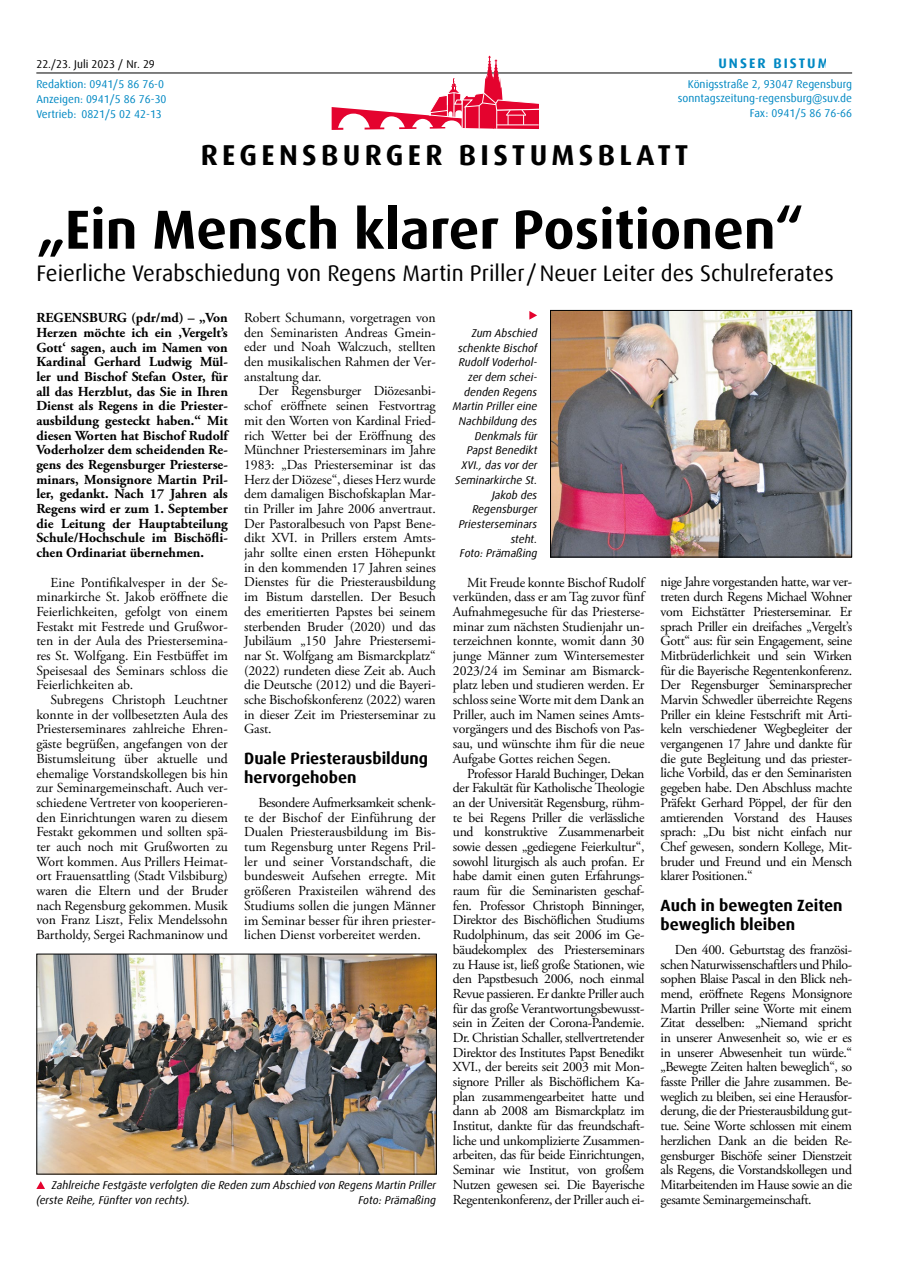
<style>
.page{position:relative;width:908px;height:1276px;background:#fff}
.page>*{position:absolute;margin:0;border:0;box-sizing:border-box;transform-origin:0 0}
.t1{font:700 55px "Dax Offc Pro";color:#000}
.t2{font:700 28.75px "Dax Offc Pro";letter-spacing:.15em;color:#000}
.t3{font:22.5px "Dax Offc Pro";color:#000}
.t4{font:700 16.25px/18.8px "Dax Offc Pro";color:#000}
.t5{font:13.75px/14.6px "Adobe Garamond Pro";letter-spacing:-.01em;color:#000;text-align:justify}
.t6{font:700 13.75px/14.6px "Adobe Garamond Pro";color:#000;text-align:justify}
.t7{font:700 13.75px "Dax Offc Pro";letter-spacing:.15em;color:#0088c3}
.t8{font:italic 11.25px/14.8px "Dax Offc Pro";color:#000;text-align:right}
.t9{font:11.25px/14.8px "Dax Offc Pro";color:#0088c3}
.t10{font:11.25px "Dax Offc Pro";letter-spacing:.005em;color:#000}
</style>
<div class="page">
<hr style="left:36px;top:73px;width:815px;height:1px;background:#000">
<svg style="left:331px;top:56px;width:210px;height:74px"></svg>
<img style="left:552px;top:312px;width:297px;height:243px">
<div style="left:550px;top:310px;width:301px;height:247px;border:1px solid #000"></div>
<svg style="left:529px;top:311px;width:8px;height:9px"></svg>
<img style="left:39px;top:956px;width:395px;height:216px">
<svg style="left:36px;top:1181px;width:9px;height:8px"></svg>
<p class="t10" style="left:36px;top:56px;width:120px">22./23. Juli 2023 / Nr. 29</p>
<p class="t7" style="left:718px;top:54px;width:112px">UNSER BISTUM</p>
<p class="t9" style="left:36px;top:77px;width:132px">Redaktion: 0941/5 86 76-0<br>Anzeigen: 0941/5 86 76-30<br>Vertrieb: 0821/5 02 42-13</p>
<p class="t9" style="left:677px;top:76px;width:176px;text-align:right">Königsstraße 2, 93047 Regensburg sonntagszeitung-regensburg@suv.de<br>Fax: 0941/5 86 76-66</p>
<h2 class="t2" style="left:201px;top:137px;width:489px">REGENSBURGER BISTUMSBLATT</h2>
<h1 class="t1" style="left:36px;top:194px;width:768px">„Ein Mensch klarer Positionen“</h1>
<h3 class="t3" style="left:36px;top:259px;width:798px">Feierliche Verabschiedung von Regens Martin Priller/Neuer Leiter des Schulreferates</h3>
<p class="t6" style="left:36px;top:311px;width:193px">REGENSBURG (pdr/md) – „Von Herzen möchte ich ein ‚Vergelt’s Gott‘ sagen, auch im Namen von Kardinal Gerhard Ludwig Mül&shy;ler und Bischof Stefan Oster, für all das Herzblut, das Sie in Ihren Dienst als Regens in die Priester&shy;ausbildung gesteckt haben.“ Mit diesen Worten hat Bischof Rudolf Voderholzer dem scheidenden Re&shy;gens des Regensburger Priesterse&shy;minars, Monsignore Martin Pril&shy;ler, gedankt. Nach 17 Jahren als Regens wird er zum 1. September die Leitung der Hauptabteilung Schule/Hochschule im Bischöfli&shy;chen Ordinariat übernehmen.</p>
<p class="t5" style="left:36px;top:575px;width:193px;text-indent:14px">Eine Pontifikalvesper in der Se&shy;minarkirche St. Jakob eröffnete die Feierlichkeiten, gefolgt von einem Festakt mit Festrede und Grußwor&shy;ten in der Aula des Priestersemina&shy;res St. Wolfgang. Ein Festbüffet im Speisesaal des Seminars schloss die Feierlichkeiten ab.</p>
<p class="t5" style="left:36px;top:693px;width:193px;text-indent:14px">Subregens Christoph Leuchtner konnte in der vollbesetzten Aula des Priesterseminares zahlreiche Ehren&shy;gäste begrüßen, angefangen von der Bistumsleitung über aktuelle und ehemalige Vorstandskollegen bis hin zur Seminargemeinschaft. Auch ver&shy;schiedene Vertreter von kooperieren&shy;den Einrichtungen waren zu diesem Festakt gekommen und sollten spä&shy;ter auch noch mit Grußworten zu Wort kommen. Aus Prillers Heimat&shy;ort Frauensattling (Stadt Vilsbiburg) waren die Eltern und der Bruder nach Regensburg gekommen. Musik von Franz Liszt, Felix Mendelssohn Bartholdy, Sergei Rachmaninow und</p>
<p class="t5" style="left:244px;top:311px;width:193px">Robert Schumann, vorgetragen von den Seminaristen Andreas Gmein&shy;eder und Noah Walczuch, stellten den musikalischen Rahmen der Ver&shy;anstaltung dar.</p>
<p class="t5" style="left:244px;top:384px;width:193px;text-indent:14px">Der Regensburger Diözesanbi&shy;schof eröffnete seinen Festvortrag mit den Worten von Kardinal Fried&shy;rich Wetter bei der Eröffnung des Münchner Priesterseminars im Jahre 1983: „Das Priesterseminar ist das Herz der Diözese“, dieses Herz wurde dem damaligen Bischofskaplan Mar&shy;tin Priller im Jahre 2006 anvertraut.<br>Der Pastoralbesuch von Papst Bene&shy;dikt XVI. in Prillers erstem Amts&shy;jahr sollte einen ersten Höhepunkt in den kommenden 17 Jahren seines Dienstes für die Priesterausbildung im Bistum darstellen. Der Besuch des emeritierten Papstes bei seinem sterbenden Bruder (2020) und das Jubiläum „150 Jahre Priestersemi&shy;nar St. Wolfgang am Bismarckplatz“ (2022) rundeten diese Zeit ab. Auch die Deutsche (2012) und die Bayeri&shy;sche Bischofskonferenz (2022) waren in dieser Zeit im Priesterseminar zu Gast.</p>
<p class="t4" style="left:244px;top:749px;width:185px">Duale Priesterausbildung hervorgehoben</p>
<p class="t5" style="left:244px;top:796px;width:193px;text-indent:14px">Besondere Aufmerksamkeit schenk&shy;te der Bischof der Einführung der Dualen Priesterausbildung im Bis&shy;tum Regensburg unter Regens Pril&shy;ler und seiner Vorstandschaft, die bundesweit Aufsehen erregte. Mit größeren Praxisteilen während des Studiums sollen die jungen Männer im Seminar besser für ihren priester&shy;lichen Dienst vorbereitet werden.</p>
<p class="t8" style="left:36px;top:1177px;width:401px;text-align:left;text-indent:15px">Zahlreiche Festgäste verfolgten die Reden zum Abschied von Regens Martin Priller (erste Reihe, Fünfter von rechts).</p>
<p class="t8" style="left:358px;top:1192px;width:79px">Foto: Prämaßing</p>
<p class="t8" style="left:452px;top:326px;width:86px">Zum Abschied schenkte Bischof<br>Rudolf Voderhol&shy;zer dem schei&shy;denden Regens<br>Martin Priller eine<br>Nachbildung des<br>Denkmals für<br>Papst Benedikt<br>XVI., das vor der<br>Seminarkirche St.<br>Jakob des<br>Regensburger<br>Priesterseminars steht.<br>Foto: Prämaßing</p>
<p class="t5" style="left:453px;top:575px;width:193px;text-indent:14px">Mit Freude konnte Bischof Rudolf verkünden, dass er am Tag zuvor fünf Aufnahmegesuche für das Priesterse&shy;minar zum nächsten Studienjahr un&shy;terzeichnen konnte, womit dann 30 junge Männer zum Wintersemester 2023/24 im Seminar am Bismarck&shy;platz leben und studieren werden. Er schloss seine Worte mit dem Dank an Priller, auch im Namen seines Amts&shy;vorgängers und des Bischofs von Pas&shy;sau, und wünschte ihm für die neue Aufgabe Gottes reichen Segen.</p>
<p class="t5" style="left:453px;top:766px;width:193px;text-indent:14px">Professor Harald Buchinger, Dekan der Fakultät für Katholische Theologie an der Universität Regensburg, rühm&shy;te bei Regens Priller die verlässliche und konstruktive Zusammenarbeit sowie dessen „gediegene Feierkultur“, sowohl liturgisch als auch profan. Er habe damit einen guten Erfahrungs&shy;raum für die Seminaristen geschaf&shy;fen. Professor Christoph Binninger, Direktor des Bischöflichen Studiums Rudolphinum, das seit 2006 im Ge&shy;bäudekomplex des Priesterseminars zu Hause ist, ließ große Stationen, wie den Papstbesuch 2006, noch einmal Revue passieren. Er dankte Priller auch für das große Verantwortungsbewusst&shy;sein in Zeiten der Corona-Pandemie.<br>Dr. Christian Schaller, stellvertretender Direktor des Institutes Papst Benedikt XVI., der bereits seit 2003 mit Mon&shy;signore Priller als Bischöflichem Ka&shy;plan zusammengearbeitet hatte und dann ab 2008 am Bismarckplatz im Institut, dankte für das freundschaft&shy;liche und unkomplizierte Zusammen&shy;arbeiten, das für beide Einrichtungen, Seminar wie Institut, von großem Nutzen gewesen sei. Die Bayerische Regentenkonferenz, der Priller auch ei-</p>
<p class="t5" style="left:660px;top:575px;width:193px">nige Jahre vorgestanden hatte, war ver&shy;treten durch Regens Michael Wohner vom Eichstätter Priesterseminar. Er sprach Priller ein dreifaches „Vergelt’s Gott“ aus: für sein Engagement, seine Mitbrüderlichkeit und sein Wirken für die Bayerische Regentenkonferenz.<br>Der Regensburger Seminarsprecher Marvin Schwedler überreichte Regens Priller ein kleine Festschrift mit Arti&shy;keln verschiedener Wegbegleiter der vergangenen 17 Jahre und dankte für die gute Begleitung und das priester&shy;liche Vorbild, das er den Seminaristen gegeben habe. Den Abschluss machte Präfekt Gerhard Pöppel, der für den amtierenden Vorstand des Hauses sprach: „Du bist nicht einfach nur Chef gewesen, sondern Kollege, Mit&shy;bruder und Freund und ein Mensch klarer Positionen.“</p>
<p class="t4" style="left:660px;top:896px;width:183px">Auch in bewegten Zeiten beweglich bleiben</p>
<p class="t5" style="left:660px;top:942px;width:193px;text-indent:14px">Den 400. Geburtstag des französi&shy;schen Naturwissenschaftlers und Philo&shy;sophen Blaise Pascal in den Blick neh&shy;mend, eröffnete Regens Monsignore Martin Priller seine Worte mit einem Zitat desselben: „Niemand spricht in unserer Anwesenheit so, wie er es in unserer Abwesenheit tun würde.“ „Bewegte Zeiten halten beweglich“, so fasste Priller die Jahre zusammen. Be&shy;weglich zu bleiben, sei eine Herausfor&shy;derung, die der Priesterausbildung gut&shy;tue. Seine Worte schlossen mit einem herzlichen Dank an die beiden Re&shy;gensburger Bischöfe seiner Dienstzeit als Regens, die Vorstandskollegen und Mitarbeitenden im Hause sowie an die gesamte Seminargemeinschaft.</p>
</div>
